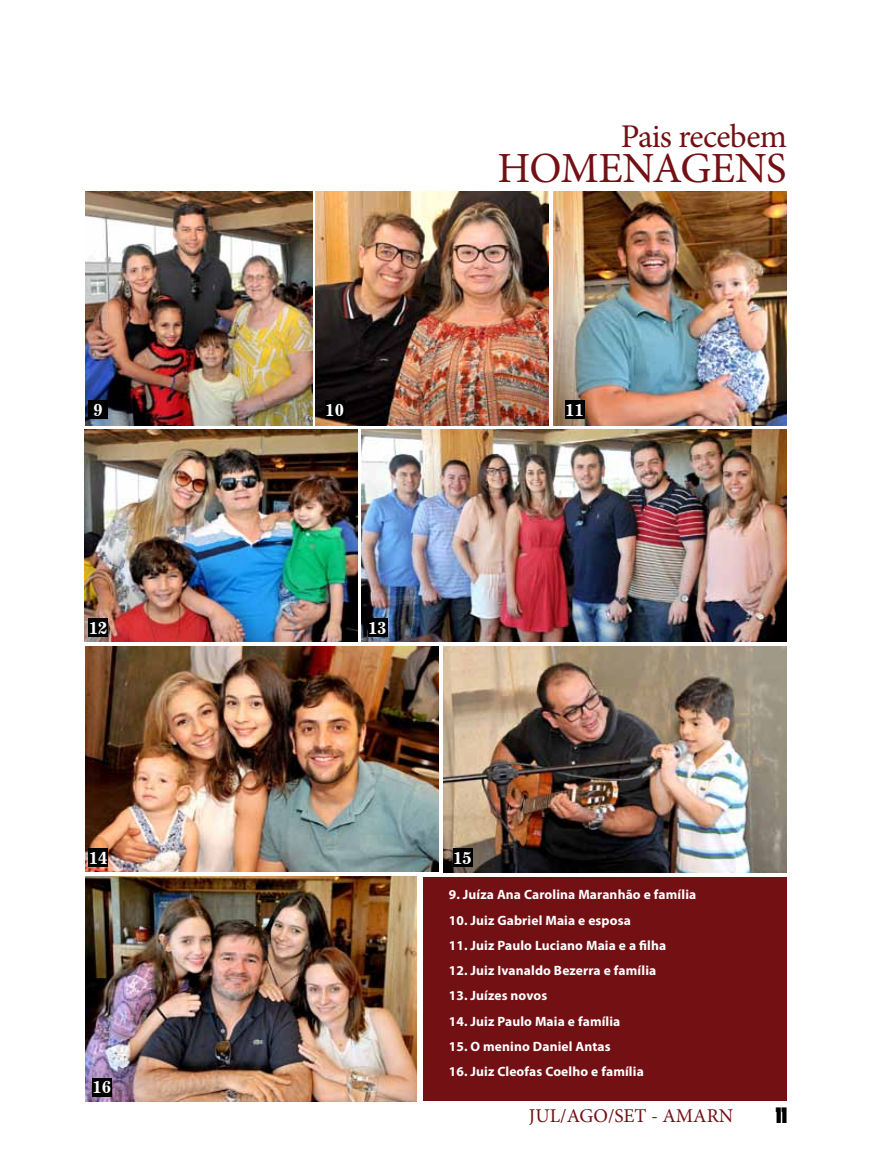
<style>
.page{position:relative;width:872px;height:1170px;background:#fff}
.page>*{position:absolute;margin:0;border:0;box-sizing:border-box;transform-origin:0 0}
.t1{font:43.05px "Minion Pro";color:#731014}
.t2{font:33.15px "Minion Pro";letter-spacing:-.025em;color:#731014}
.t3{font:21px "Poplar Std";color:#000}
.t4{font:19.5px "Minion Pro";color:#731014}
.t5{font:16.65px "News 701 BT Bold A";letter-spacing:.01em;color:#fff}
.t6{font:700 13.5px "Myriad Pro";letter-spacing:.01em;color:#fff}
</style>
<div class="page">
<img style="left:85px;top:429px;width:272px;height:212px">
<img style="left:444px;top:646px;width:343px;height:226px">
<img style="left:361px;top:429px;width:426px;height:212px">
<img style="left:315px;top:191px;width:234px;height:234px">
<img style="left:553px;top:191px;width:234px;height:234px">
<img style="left:85px;top:191px;width:227px;height:234px">
<img style="left:85px;top:646px;width:354px;height:225px">
<img style="left:85px;top:876px;width:332px;height:225px">
<div style="left:423px;top:877px;width:364px;height:224px;background:#731014"></div>
<div style="left:88px;top:400px;width:20px;height:19px;background:#000"></div>
<div style="left:88px;top:618px;width:20px;height:19px;background:#000"></div>
<div style="left:88px;top:847px;width:20px;height:19px;background:#000"></div>
<div style="left:325px;top:400px;width:19px;height:19px;background:#000"></div>
<div style="left:565px;top:400px;width:19px;height:19px;background:#000"></div>
<div style="left:368px;top:618px;width:19px;height:19px;background:#000"></div>
<div style="left:453px;top:847px;width:19px;height:19px;background:#000"></div>
<div style="left:92px;top:1077px;width:19px;height:19px;background:#000"></div>
<h2 class="t2" style="left:621px;top:115px;width:167px">Pais recebem</h2>
<h1 class="t1" style="left:497px;top:140px;width:62px">homenagens</h1>
<p class="t5" style="left:93px;top:400px;width:11px">9</p>
<p class="t5" style="left:325px;top:400px;width:20px">10</p>
<p class="t5" style="left:565px;top:400px;width:20px">11</p>
<p class="t5" style="left:89px;top:617px;width:20px">12</p>
<p class="t5" style="left:368px;top:617px;width:20px">13</p>
<p class="t5" style="left:89px;top:847px;width:20px">14</p>
<p class="t5" style="left:453px;top:847px;width:20px">15</p>
<p class="t6" style="left:449px;top:885px;width:249px">9. Juíza Ana Carolina Maranhão e família</p>
<p class="t6" style="left:449px;top:911px;width:184px">10. Juiz Gabriel Maia e esposa</p>
<p class="t6" style="left:449px;top:936px;width:219px">11. Juiz Paulo Luciano Maia e a filha</p>
<p class="t6" style="left:449px;top:961px;width:209px">12. Juiz Ivanaldo Bezerra e família</p>
<p class="t6" style="left:449px;top:986px;width:100px">13. Juízes novos</p>
<p class="t6" style="left:449px;top:1012px;width:173px">14. Juiz Paulo Maia e família</p>
<p class="t6" style="left:449px;top:1037px;width:163px">15. O menino Daniel Antas</p>
<p class="t6" style="left:449px;top:1062px;width:196px">16. Juiz Cleofas Coelho e família</p>
<p class="t5" style="left:92px;top:1076px;width:20px">16</p>
<h3 class="t4" style="left:529px;top:1103px;width:206px">JUL/AGO/SET - AMARN</h3>
<h3 class="t3" style="left:775px;top:1103px;width:13px">11</h3>
</div>
